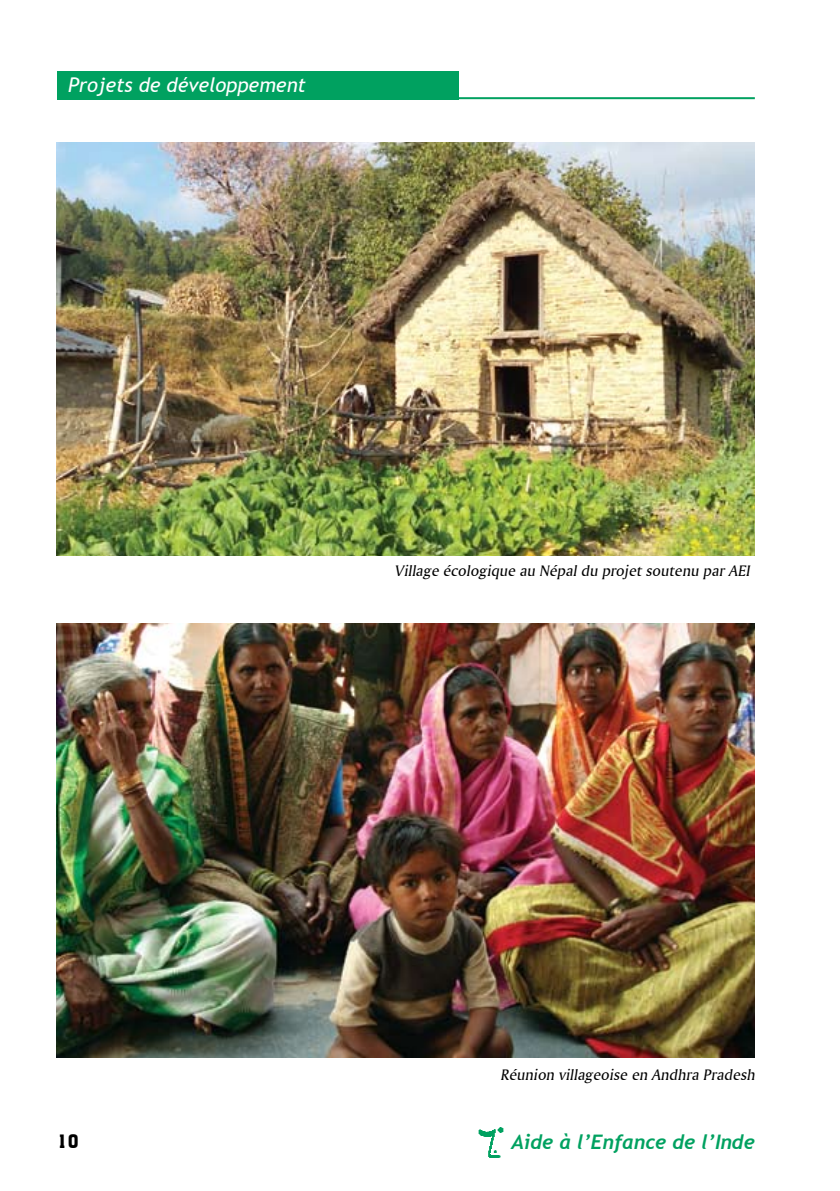
<style>
.page{position:relative;width:840px;height:1191px;background:#fff}
.page>*{position:absolute;margin:0;border:0;box-sizing:border-box;transform-origin:0 0}
.t1{font:italic 700 20px "Trebuchet";color:#00a160}
.t2{font:italic 20px "Trebuchet MS";color:#fff}
.t3{font:18px "Aachen BT";color:#000}
.t4{font:italic 16px "Amerigo BT Roman A";color:#000}
</style>
<div class="page">
<img style="left:478px;top:1127px;width:26px;height:31px">
<hr style="left:405px;top:97px;width:349px;height:2px;background:#00a160">
<div style="left:57px;top:71px;width:401px;height:28px;background:#00a160"></div>
<img style="left:57px;top:143px;width:697px;height:412px">
<img style="left:57px;top:624px;width:697px;height:433px">
<p class="t2" style="left:68px;top:73px;width:239px">Projets de développement</p>
<p class="t4" style="left:394px;top:561px;width:359px">Village écologique au Népal du projet soutenu par AEI</p>
<p class="t4" style="left:499px;top:1065px;width:259px">Réunion villageoise en Andhra Pradesh</p>
<p class="t3" style="left:57px;top:1130px;width:23px">10</p>
<p class="t1" style="left:511px;top:1129px;width:245px">Aide à l’Enfance de l’Inde</p>
</div>
